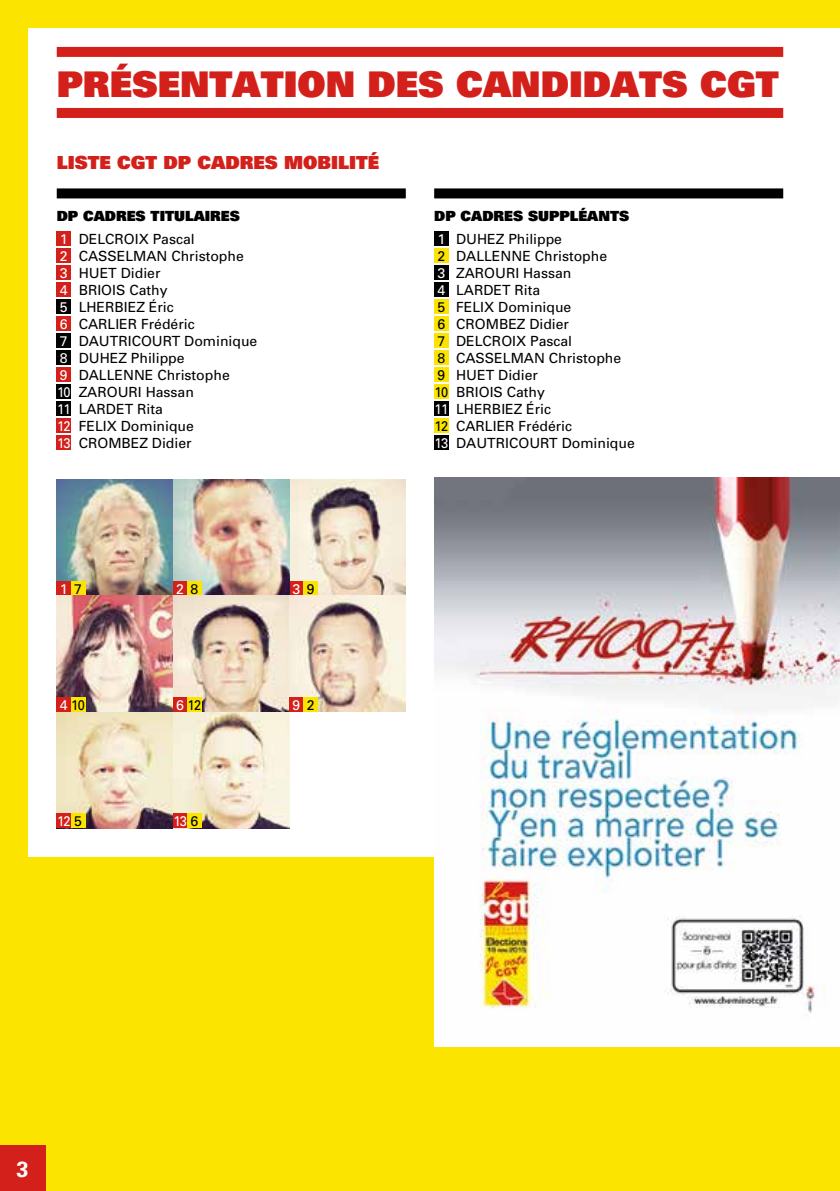
<style>
.page{position:relative;width:840px;height:1191px;background:#fff}
.page>*{position:absolute;margin:0;border:0;box-sizing:border-box;transform-origin:0 0}
.t1{font:900 35.4px "Univers";color:#d4201a}
.t2{font:700 22px "Univers";color:#fff}
.t3{font:900 18px "Univers";color:#d4201a}
.t4{font:14px/17px "Univers";color:#000}
.t5{font:900 14px/22.6px "Univers";color:#000}
.t6{font:14px "Univers";color:#fff}
.t7{font:14px "Univers";color:#fff;scale:.91 1}
.t8{font:14px "Univers";color:#000;scale:.91 1}
.s1{font-weight:400;color:#fff}
.s2{font-weight:400}
.s3{color:#fff}
.s4{color:#000}
</style>
<div class="page">
<div style="left:0;top:857px;width:839px;height:334px;background:#fae400"></div>
<div style="left:0;top:0;width:28px;height:1191px;background:#fae400"></div>
<div style="left:0;top:0;width:839px;height:28px;background:#fae400"></div>
<div style="left:0;top:1145px;width:45px;height:46px;background:#d4201a"></div>
<div style="left:57px;top:47px;width:725px;height:10px;background:#d4201a"></div>
<div style="left:57px;top:108px;width:725px;height:10px;background:#d4201a"></div>
<div style="left:57px;top:188px;width:348px;height:10px;background:#000"></div>
<div style="left:57px;top:232px;width:14px;height:14px;background:#d4201a"></div>
<div style="left:57px;top:248px;width:14px;height:15px;background:#d4201a"></div>
<div style="left:57px;top:265px;width:14px;height:15px;background:#d4201a"></div>
<div style="left:57px;top:282px;width:14px;height:15px;background:#d4201a"></div>
<div style="left:57px;top:299px;width:14px;height:15px;background:#000"></div>
<div style="left:57px;top:316px;width:14px;height:15px;background:#d4201a"></div>
<div style="left:57px;top:333px;width:14px;height:15px;background:#000"></div>
<div style="left:57px;top:350px;width:14px;height:15px;background:#000"></div>
<div style="left:57px;top:367px;width:14px;height:14px;background:#d4201a"></div>
<div style="left:57px;top:384px;width:14px;height:14px;background:#000"></div>
<div style="left:57px;top:401px;width:14px;height:14px;background:#000"></div>
<div style="left:57px;top:418px;width:14px;height:14px;background:#d4201a"></div>
<div style="left:57px;top:435px;width:14px;height:14px;background:#d4201a"></div>
<div style="left:434px;top:188px;width:348px;height:10px;background:#000"></div>
<div style="left:434px;top:232px;width:14px;height:14px;background:#000"></div>
<div style="left:434px;top:248px;width:14px;height:15px;background:#fae400"></div>
<div style="left:434px;top:265px;width:14px;height:15px;background:#000"></div>
<div style="left:434px;top:282px;width:14px;height:15px;background:#000"></div>
<div style="left:434px;top:299px;width:14px;height:15px;background:#fae400"></div>
<div style="left:434px;top:316px;width:14px;height:15px;background:#fae400"></div>
<div style="left:434px;top:333px;width:14px;height:15px;background:#fae400"></div>
<div style="left:434px;top:350px;width:14px;height:15px;background:#fae400"></div>
<div style="left:434px;top:367px;width:14px;height:14px;background:#fae400"></div>
<div style="left:434px;top:384px;width:14px;height:14px;background:#fae400"></div>
<div style="left:434px;top:401px;width:14px;height:14px;background:#000"></div>
<div style="left:434px;top:418px;width:14px;height:14px;background:#fae400"></div>
<div style="left:434px;top:435px;width:14px;height:14px;background:#000"></div>
<img style="left:57px;top:479px;width:116px;height:116px">
<div style="left:57px;top:581px;width:14px;height:14px;background:#d4201a"></div>
<div style="left:71px;top:581px;width:14px;height:14px;background:#fae400"></div>
<img style="left:57px;top:711px;width:116px;height:117px">
<div style="left:57px;top:814px;width:14px;height:14px;background:#d4201a"></div>
<div style="left:71px;top:814px;width:14px;height:14px;background:#fae400"></div>
<svg style="left:289px;top:479px;width:116px;height:116px;background:#dcd0bf"></svg>
<div style="left:289px;top:581px;width:14px;height:14px;background:#d4201a"></div>
<div style="left:303px;top:581px;width:14px;height:14px;background:#fae400"></div>
<img style="left:173px;top:479px;width:116px;height:116px">
<div style="left:173px;top:581px;width:14px;height:14px;background:#d4201a"></div>
<div style="left:187px;top:581px;width:14px;height:14px;background:#fae400"></div>
<svg style="left:173px;top:711px;width:116px;height:117px;background:#eadec8"></svg>
<div style="left:173px;top:814px;width:14px;height:14px;background:#d4201a"></div>
<div style="left:187px;top:814px;width:14px;height:14px;background:#fae400"></div>
<img style="left:57px;top:595px;width:116px;height:116px">
<div style="left:57px;top:697px;width:14px;height:14px;background:#d4201a"></div>
<div style="left:71px;top:697px;width:14px;height:14px;background:#fae400"></div>
<svg style="left:173px;top:595px;width:116px;height:116px;background:#dac8b5"></svg>
<div style="left:173px;top:697px;width:14px;height:14px;background:#d4201a"></div>
<div style="left:187px;top:697px;width:14px;height:14px;background:#fae400"></div>
<svg style="left:289px;top:595px;width:116px;height:116px;background:#e3d2bf"></svg>
<div style="left:289px;top:697px;width:14px;height:14px;background:#d4201a"></div>
<div style="left:303px;top:697px;width:14px;height:14px;background:#fae400"></div>
<img style="left:434px;top:478px;width:405px;height:568px">
<h1 class="t1" style="left:57px;top:61px;width:723px">PRÉSENTATION DES CANDIDATS CGT</h1>
<p class="t3" style="left:57px;top:151px;width:23px">LISTE</p>
<p class="t3" style="left:117px;top:151px;width:263px">CGT DP CADRES MOBILITÉ</p>
<p class="t5" style="left:57px;top:204px;width:184px">DP CADRES TITULAIRES<br><span class="s1">1</span> <span class="s2">DELCROIX Pascal</span></p>
<p class="t4" style="left:57px;top:247px;width:202px"><span class="s3">2</span> CASSELMAN Christophe<br><span class="s3">3</span> HUET Didier<br><span class="s3">4</span> BRIOIS Cathy<br><span class="s3">5</span> LHERBIEZ Éric<br><span class="s3">6</span> CARLIER Frédéric<br><span class="s3">7</span> DAUTRICOURT Dominique<br><span class="s3">8</span> DUHEZ Philippe<br><span class="s3">9</span> DALLENNE Christophe<br><span class="s3">10</span> ZAROURI Hassan<br><span class="s3">11</span> LARDET Rita<br><span class="s3">12</span> FELIX Dominique<br><span class="s3">13</span> CROMBEZ Didier</p>
<p class="t6" style="left:60px;top:580px;width:23px">1 <span class="s4">7</span></p>
<p class="t6" style="left:176px;top:580px;width:23px">2 <span class="s4">8</span></p>
<p class="t6" style="left:292px;top:580px;width:23px">3 <span class="s4">9</span></p>
<p class="t8" style="left:60px;top:697px;width:29px"><span class="s3">4</span> 10</p>
<p class="t8" style="left:176px;top:697px;width:29px"><span class="s3">6</span> 12</p>
<p class="t6" style="left:292px;top:697px;width:23px">9 <span class="s4">2</span></p>
<p class="t7" style="left:57px;top:813px;width:29px">12 <span class="s4">5</span></p>
<p class="t7" style="left:173px;top:813px;width:29px">13 <span class="s4">6</span></p>
<p class="t5" style="left:434px;top:204px;width:196px">DP CADRES SUPPLÉANTS<br><span class="s1">1</span> <span class="s2">DUHEZ Philippe</span></p>
<p class="t4" style="left:434px;top:247px;width:202px">2 DALLENNE Christophe<br><span class="s3">3</span> ZAROURI Hassan<br><span class="s3">4</span> LARDET Rita<br>5 FELIX Dominique<br>6 CROMBEZ Didier<br>7 DELCROIX Pascal<br>8 CASSELMAN Christophe<br>9 HUET Didier<br>10 BRIOIS Cathy<br><span class="s3">11</span> LHERBIEZ Éric<br>12 CARLIER Frédéric<br><span class="s3">13</span> DAUTRICOURT Dominique</p>
<h2 class="t2" style="left:17px;top:1156px;width:14px">3</h2>
</div>
